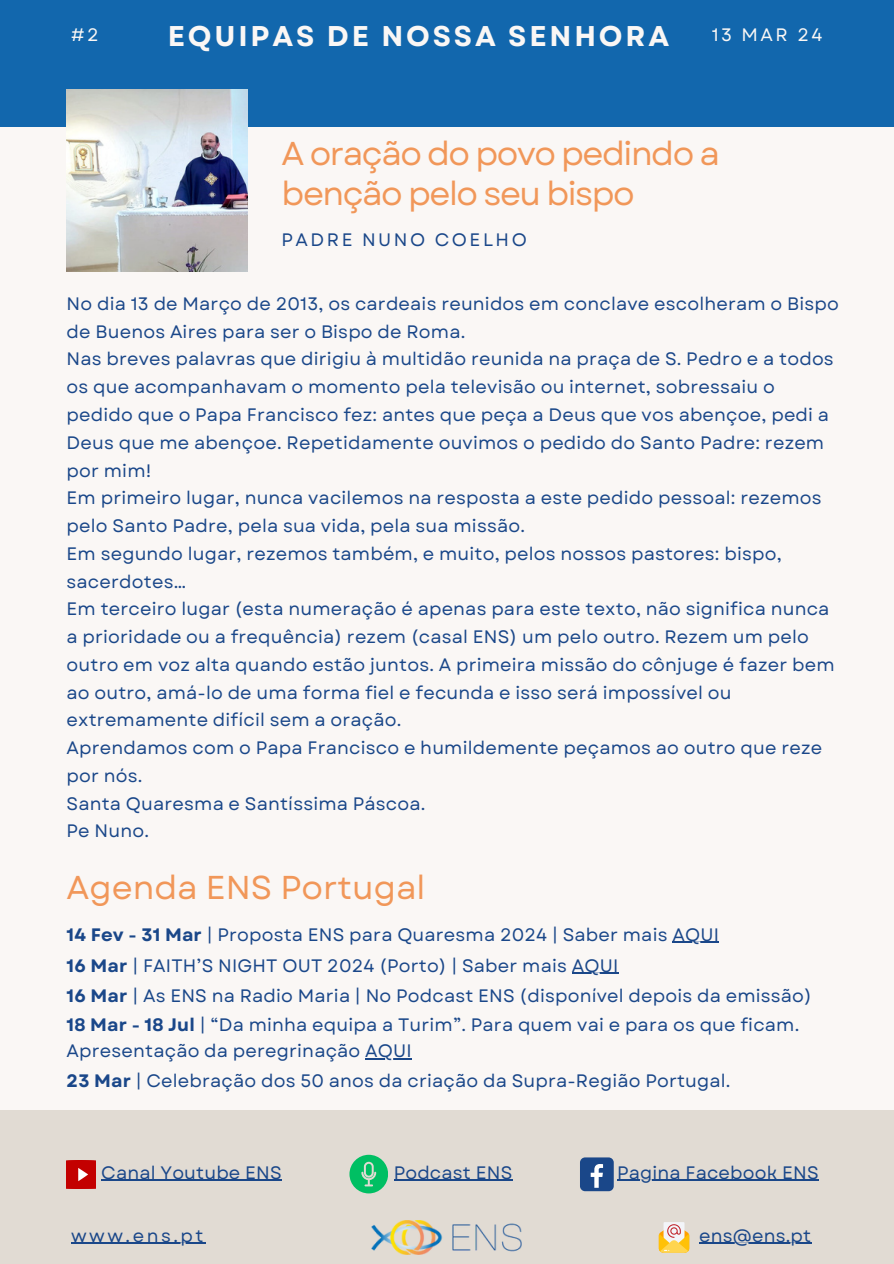
<style>
.page{position:relative;width:894px;height:1264px;background:#fff}
.page>*{position:absolute;margin:0;border:0;box-sizing:border-box;transform-origin:0 0}
.t1{font:33px/40.5px "Garet";letter-spacing:-.045em;color:#f19759}
.t2{font:33px "Garet";color:#f19759}
.t3{font:700 28.5px "Garet";letter-spacing:.1em;color:#faf7f5}
.t4{font:18px/27.8px "Garet";letter-spacing:.01em;color:#1a4789}
.t5{font:18px "Garet";letter-spacing:.14em;color:#1a4789}
.t6{font:18px "Garet";letter-spacing:.14em;color:#faf7f5}
.s1{font-weight:700}
</style>
<div class="page">
<div style="left:0;top:0;width:893px;height:1263px;background:#faf7f5"></div>
<div style="left:0;top:0;width:893px;height:127px;background:#1267ad"></div>
<img style="left:67px;top:89px;width:181px;height:183px">
<div style="left:0;top:1109px;width:893px;height:154px;background:#e1dbd3"></div>
<svg style="left:658px;top:1222px;width:31px;height:30px"></svg>
<hr style="left:699px;top:1242px;width:112px;height:1px;background:#1a4789">
<img style="left:371px;top:1220px;width:150px;height:34px">
<img style="left:67px;top:1160px;width:29px;height:28px">
<hr style="left:101px;top:1179px;width:181px;height:1px;background:#1a4789">
<svg style="left:349px;top:1154px;width:38px;height:38px"></svg>
<hr style="left:393px;top:1179px;width:119px;height:1px;background:#1a4789">
<div style="left:579px;top:1157px;width:34px;height:34px;background:#1a4789;border-radius:5px"></div>
<svg style="left:590px;top:1164px;width:13px;height:23px"></svg>
<hr style="left:617px;top:1179px;width:201px;height:1px;background:#1a4789">
<hr style="left:71px;top:1242px;width:135px;height:1px;background:#1a4789">
<hr style="left:672px;top:941px;width:47px;height:2px;background:#1a4789">
<hr style="left:571px;top:972px;width:47px;height:2px;background:#1a4789">
<hr style="left:365px;top:1058px;width:47px;height:1px;background:#1a4789">
<p class="t6" style="left:71px;top:22px;width:29px">#2</p>
<h2 class="t3" style="left:168px;top:15px;width:503px">EQUIPAS DE NOSSA SENHORA</h2>
<p class="t6" style="left:711px;top:22px;width:112px">13 MAR 24</p>
<h1 class="t1" style="left:281px;top:133px;width:440px">A oração do povo pedindo a benção pelo seu bispo</h1>
<p class="t5" style="left:281px;top:227px;width:247px">PADRE NUNO COELHO</p>
<p class="t4" style="left:67px;top:290px;width:773px">No dia 13 de Março de 2013, os cardeais reunidos em conclave escolheram o Bispo de Buenos Aires para ser o Bispo de Roma.<br>Nas breves palavras que dirigiu à multidão reunida na praça de S. Pedro e a todos os que acompanhavam o momento pela televisão ou internet, sobressaiu o pedido que o Papa Francisco fez: antes que peça a Deus que vos abençoe, pedi a Deus que me abençoe. Repetidamente ouvimos o pedido do Santo Padre: rezem por mim!<br>Em primeiro lugar, nunca vacilemos na resposta a este pedido pessoal: rezemos pelo Santo Padre, pela sua vida, pela sua missão.<br>Em segundo lugar, rezemos também, e muito, pelos nossos pastores: bispo, sacerdotes…<br>Em terceiro lugar (esta numeração é apenas para este texto, não significa nunca a prioridade ou a frequência) rezem (casal ENS) um pelo outro. Rezem um pelo outro em voz alta quando estão juntos. A primeira missão do cônjuge é fazer bem ao outro, amá-lo de uma forma fiel e fecunda e isso será impossível ou extremamente difícil sem a oração.<br>Aprendamos com o Papa Francisco e humildemente peçamos ao outro que reze por nós.<br>Santa Quaresma e Santíssima Páscoa.<br>Pe Nuno.</p>
<h1 class="t2" style="left:67px;top:863px;width:360px">Agenda ENS Portugal</h1>
<p class="t4" style="left:67px;top:920px;width:653px"><span class="s1">14 Fev - 31 Mar</span> | Proposta ENS para Quaresma 2024 | Saber mais AQUI</p>
<p class="t4" style="left:67px;top:951px;width:553px"><span class="s1">16 Mar</span> | FAITH’S NIGHT OUT 2024 (Porto) | Saber mais AQUI</p>
<p class="t4" style="left:67px;top:981px;width:746px"><span class="s1">16 Mar</span> | As ENS na Radio Maria | No Podcast ENS (disponível depois da emissão)</p>
<p class="t4" style="left:67px;top:1012px;width:734px;line-height:25.8px"><span class="s1">18 Mar - 18 Jul</span> | “Da minha equipa a Turim”. Para quem vai e para os que ficam.<br>Apresentação da peregrinação AQUI</p>
<p class="t4" style="left:67px;top:1067px;width:665px"><span class="s1">23 Mar</span> | Celebração dos 50 anos da criação da Supra-Região Portugal.</p>
<p class="t4" style="left:101px;top:1158px;width:182px">Canal Youtube ENS</p>
<p class="t4" style="left:393px;top:1158px;width:120px">Podcast ENS</p>
<p class="t4" style="left:617px;top:1158px;width:203px">Pagina Facebook ENS</p>
<p class="t4" style="left:71px;top:1221px;width:134px">www.ens.pt</p>
<p class="t4" style="left:699px;top:1221px;width:113px">ens@ens.pt</p>
</div>
